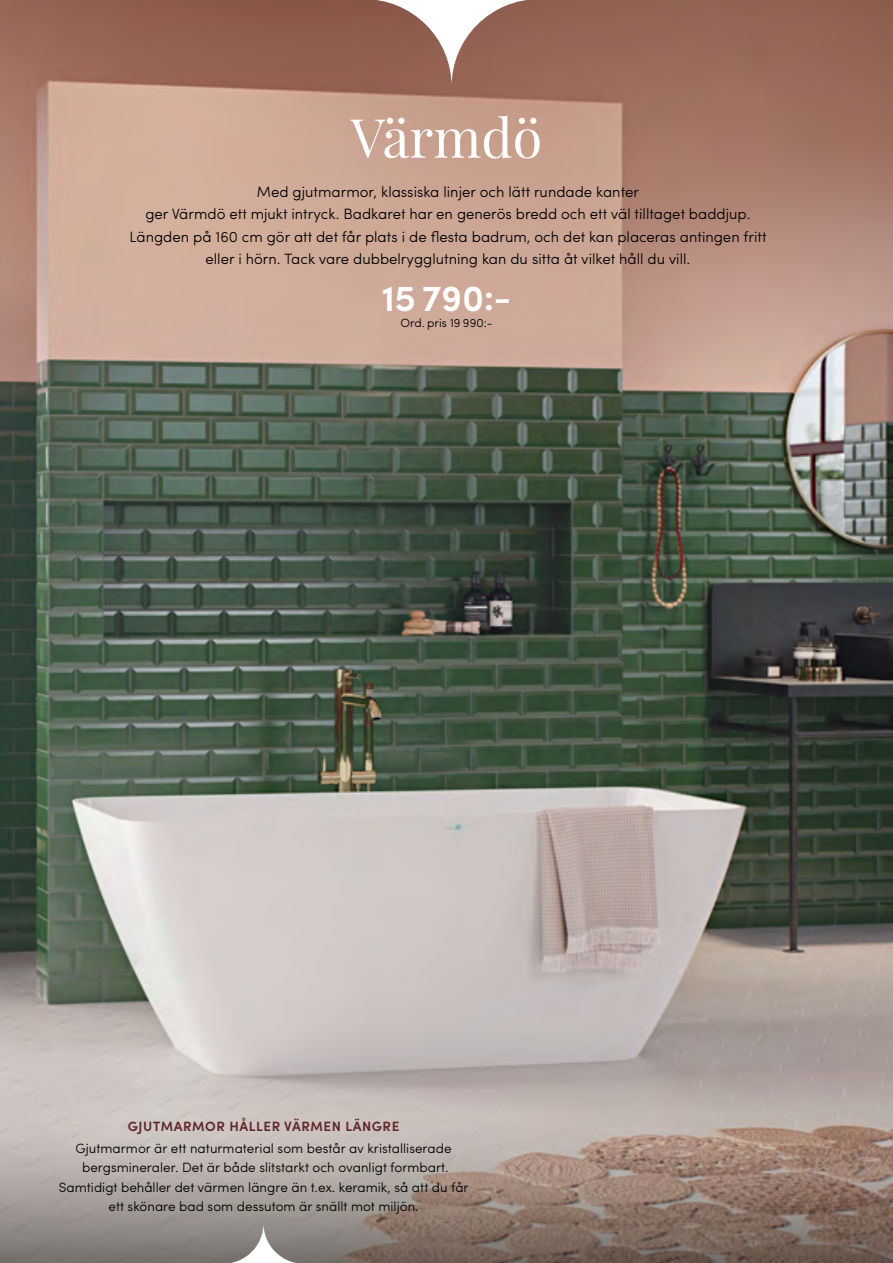
<style>
.page{position:relative;width:893px;height:1263px;background:#fff}
.page>*{position:absolute;margin:0;border:0;box-sizing:border-box;transform-origin:0 0}
.t1{font:54px "Playfair Display";color:#fff}
.t2{font:600 36.75px "Sofia Pro";color:#fff}
.t3{font:300 15px/22.5px "Sofia Pro";color:#000;text-align:center}
.t4{font:300 13.5px/19.5px "Sofia Pro";color:#000;text-align:center}
.t5{font:600 13.5px "Sofia Pro";letter-spacing:.04em;color:#602729}
.t6{font:300 12px "Sofia Pro";color:#000}
</style>
<div class="page">
<img style="left:0;top:0;width:893px;height:1112px">
<svg style="left:0;top:1112px;width:893px;height:151px;background:#a1928a"></svg>
<svg style="left:364px;top:0;width:175px;height:87px"></svg>
<svg style="left:223px;top:1223px;width:81px;height:40px"></svg>
<h1 class="t1" style="left:351px;top:104px;width:193px">Värmdö</h1>
<p class="t3" style="left:129px;top:179px;width:639px">Med gjutmarmor, klassiska linjer och lätt rundade kanter<br>ger Värmdö ett mjukt intryck. Badkaret har en generös bredd och ett väl tilltaget baddjup.<br>Längden på 160 cm gör att det får plats i de flesta badrum, och det kan placeras antingen fritt eller i hörn. Tack vare dubbelrygglutning kan du sitta åt vilket håll du vill.</p>
<h2 class="t2" style="left:382px;top:271px;width:131px">15 790:-</h2>
<p class="t6" style="left:400px;top:314px;width:94px">Ord. pris 19 990:-</p>
<p class="t5" style="left:128px;top:1116px;width:273px">GJUTMARMOR HÅLLER VÄRMEN LÄNGRE</p>
<p class="t4" style="left:59px;top:1137px;width:411px">Gjutmarmor är ett naturmaterial som består av kristalliserade bergsmineraler. Det är både slitstarkt och ovanligt formbart.<br>Samtidigt behåller det värmen längre än t.ex. keramik, så att du får ett skönare bad som dessutom är snällt mot miljön.</p>
</div>
